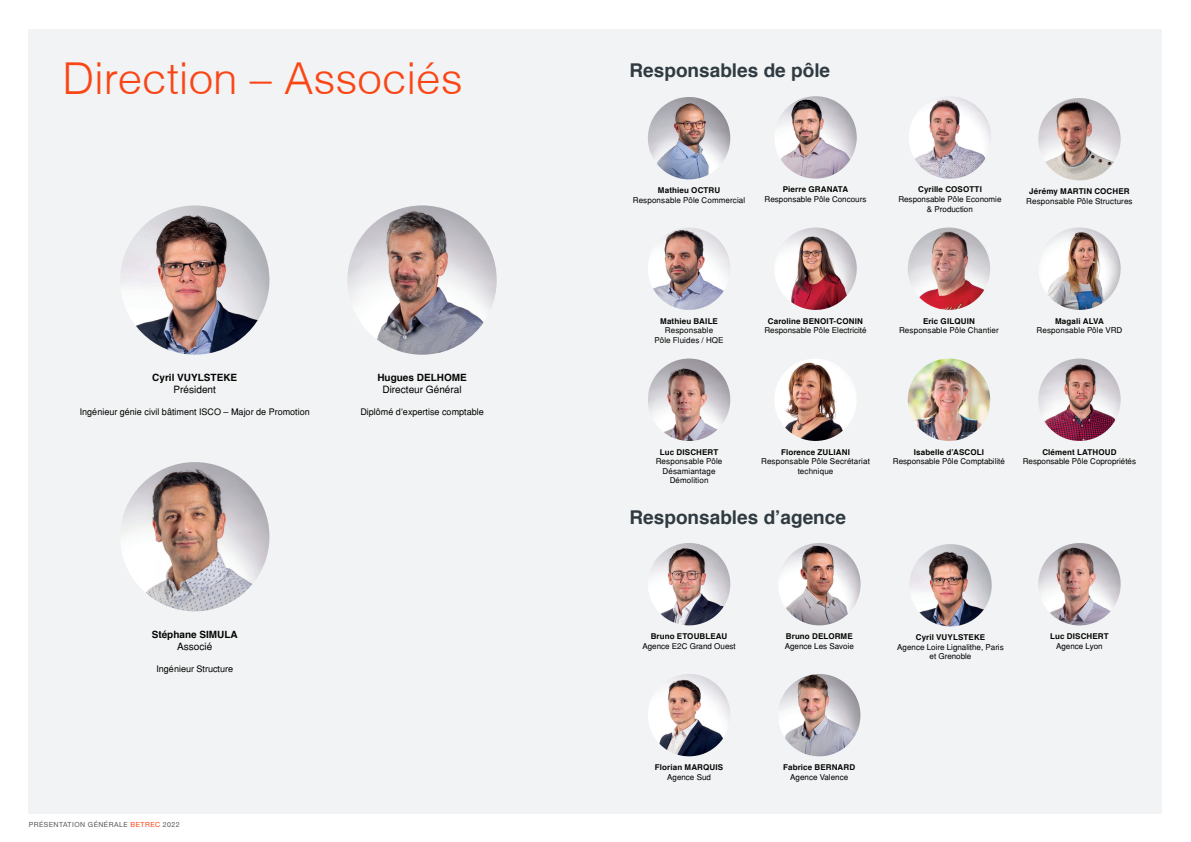
<style>
.page{position:relative;width:1191px;height:842px;background:#fff}
.page>*{position:absolute;margin:0;border:0;box-sizing:border-box;transform-origin:0 0}
.t1{font:300 44px "Helvetica";color:#fa4616}
.t2{font:700 19px "Helvetica";color:#2f3b41}
.t3{font:700 10px "Helvetica";color:#040503}
.t4{font:10px "Helvetica";color:#040503}
.t5{font:9px "Helvetica";color:#040503}
.t6{font:8px/9.6px "Helvetica";color:#040503;text-align:center}
.t7{font:700 8px "Helvetica";letter-spacing:.015em;color:#040503}
.t8{font:7px "Helvetica Neue LT Com";letter-spacing:.07em;color:#54585a}
.s1{color:#fa4616}
</style>
<div class="page">
<div style="left:29px;top:29px;width:1133px;height:784px;background:#f2f3f4"></div>
<img style="left:120px;top:205px;width:149px;height:150px;border-radius:75px">
<img style="left:347px;top:205px;width:150px;height:150px;border-radius:75px">
<img style="left:120px;top:462px;width:149px;height:149px;border-radius:75px">
<img style="left:648px;top:97px;width:82px;height:82px;border-radius:41px">
<img style="left:909px;top:544px;width:82px;height:82px;border-radius:41px">
<img style="left:648px;top:543px;width:82px;height:82px;border-radius:41px">
<img style="left:907px;top:359px;width:83px;height:82px;border-radius:41px">
<img style="left:648px;top:228px;width:82px;height:82px;border-radius:41px">
<img style="left:648px;top:359px;width:82px;height:82px;border-radius:41px">
<img style="left:778px;top:543px;width:82px;height:82px;border-radius:41px">
<img style="left:1038px;top:98px;width:82px;height:82px;border-radius:41px">
<img style="left:908px;top:96px;width:83px;height:83px;border-radius:41px">
<img style="left:1038px;top:359px;width:82px;height:82px;border-radius:41px">
<img style="left:774px;top:228px;width:82px;height:82px;border-radius:41px">
<img style="left:774px;top:96px;width:82px;height:83px;border-radius:41px">
<img style="left:648px;top:674px;width:82px;height:82px;border-radius:41px">
<img style="left:907px;top:228px;width:83px;height:82px;border-radius:41px">
<img style="left:774px;top:359px;width:82px;height:82px;border-radius:41px">
<img style="left:1038px;top:228px;width:82px;height:82px;border-radius:41px">
<img style="left:1038px;top:543px;width:82px;height:82px;border-radius:41px">
<img style="left:778px;top:674px;width:82px;height:82px;border-radius:41px">
<p class="t1" style="left:62px;top:51px;width:402px">Direction – Associés</p>
<p class="t3" style="left:152px;top:372px;width:87px">Cyril VUYLSTEKE</p>
<p class="t4" style="left:174px;top:384px;width:44px">Président</p>
<p class="t5" style="left:80px;top:406px;width:231px">Ingénieur génie civil bâtiment ISCO – Major de Promotion</p>
<p class="t3" style="left:377px;top:372px;width:91px">Hugues DELHOME</p>
<p class="t4" style="left:382px;top:384px;width:81px">Directeur Général</p>
<p class="t5" style="left:360px;top:406px;width:125px">Diplômé d’expertise comptable</p>
<p class="t3" style="left:152px;top:628px;width:88px">Stéphane SIMULA</p>
<p class="t4" style="left:177px;top:640px;width:37px">Associé</p>
<p class="t5" style="left:156px;top:663px;width:78px">Ingénieur Structure</p>
<p class="t8" style="left:29px;top:820px;width:152px">PRÉSENTATION GÉNÉRALE <span class="s1">BETREC</span> 2022</p>
<p class="t2" style="left:629px;top:58px;width:202px">Responsables de pôle</p>
<p class="t7" style="left:658px;top:185px;width:64px">Mathieu OCTRU</p>
<p class="t6" style="left:633px;top:195px;width:114px">Responsable Pôle Commercial</p>
<p class="t7" style="left:783px;top:184px;width:67px">Pierre GRANATA</p>
<p class="t6" style="left:764px;top:194px;width:103px">Responsable Pôle Concours</p>
<p class="t7" style="left:918px;top:185px;width:65px">Cyrille COSOTTI</p>
<p class="t6" style="left:898px;top:194px;width:105px">Responsable Pôle Economie &amp; Production</p>
<p class="t7" style="left:1029px;top:186px;width:102px">Jérémy MARTIN COCHER</p>
<p class="t6" style="left:1026px;top:196px;width:108px">Responsable Pôle Structures</p>
<p class="t7" style="left:660px;top:316px;width:59px">Mathieu BAILE</p>
<p class="t6" style="left:654px;top:325px;width:70px">Responsable<br>Pôle Fluides / HQE</p>
<p class="t7" style="left:768px;top:316px;width:97px">Caroline BENOIT-CONIN</p>
<p class="t6" style="left:764px;top:325px;width:104px">Responsable Pôle Electricité</p>
<p class="t7" style="left:923px;top:316px;width:53px">Eric GILQUIN</p>
<p class="t6" style="left:899px;top:325px;width:101px">Responsable Pôle Chantier</p>
<p class="t7" style="left:1055px;top:316px;width:50px">Magali ALVA</p>
<p class="t6" style="left:1036px;top:325px;width:87px">Responsable Pôle VRD</p>
<p class="t7" style="left:660px;top:447px;width:60px">Luc DISCHERT</p>
<p class="t6" style="left:656px;top:456px;width:68px">Responsable Pôle<br>Désamiantage<br>Démolition</p>
<p class="t7" style="left:781px;top:447px;width:70px">Florence ZULIANI</p>
<p class="t6" style="left:761px;top:456px;width:110px">Responsable Pôle Secrétariat technique</p>
<p class="t2" style="left:629px;top:506px;width:218px">Responsables d’agence</p>
<p class="t7" style="left:913px;top:447px;width:72px">Isabelle d’ASCOLI</p>
<p class="t6" style="left:893px;top:456px;width:113px">Responsable Pôle Comptabilité</p>
<p class="t7" style="left:1042px;top:447px;width:76px">Clément LATHOUD</p>
<p class="t6" style="left:1022px;top:456px;width:115px">Responsable Pôle Copropriétés</p>
<p class="t7" style="left:650px;top:631px;width:78px">Bruno ETOUBLEAU</p>
<p class="t6" style="left:642px;top:641px;width:95px">Agence E2C Grand Ouest</p>
<p class="t7" style="left:655px;top:762px;width:70px">Florian MARQUIS</p>
<p class="t6" style="left:667px;top:772px;width:45px">Agence Sud</p>
<p class="t7" style="left:786px;top:631px;width:68px">Bruno DELORME</p>
<p class="t6" style="left:784px;top:641px;width:71px">Agence Les Savoie</p>
<p class="t7" style="left:783px;top:762px;width:73px">Fabrice BERNARD</p>
<p class="t6" style="left:790px;top:772px;width:59px">Agence Valence</p>
<p class="t7" style="left:915px;top:632px;width:71px">Cyril VUYLSTEKE</p>
<p class="t6" style="left:897px;top:642px;width:108px">Agence Loire Lignalithe, Paris et Grenoble</p>
<p class="t7" style="left:1050px;top:631px;width:60px">Luc DISCHERT</p>
<p class="t6" style="left:1056px;top:641px;width:48px">Agence Lyon</p>
</div>
